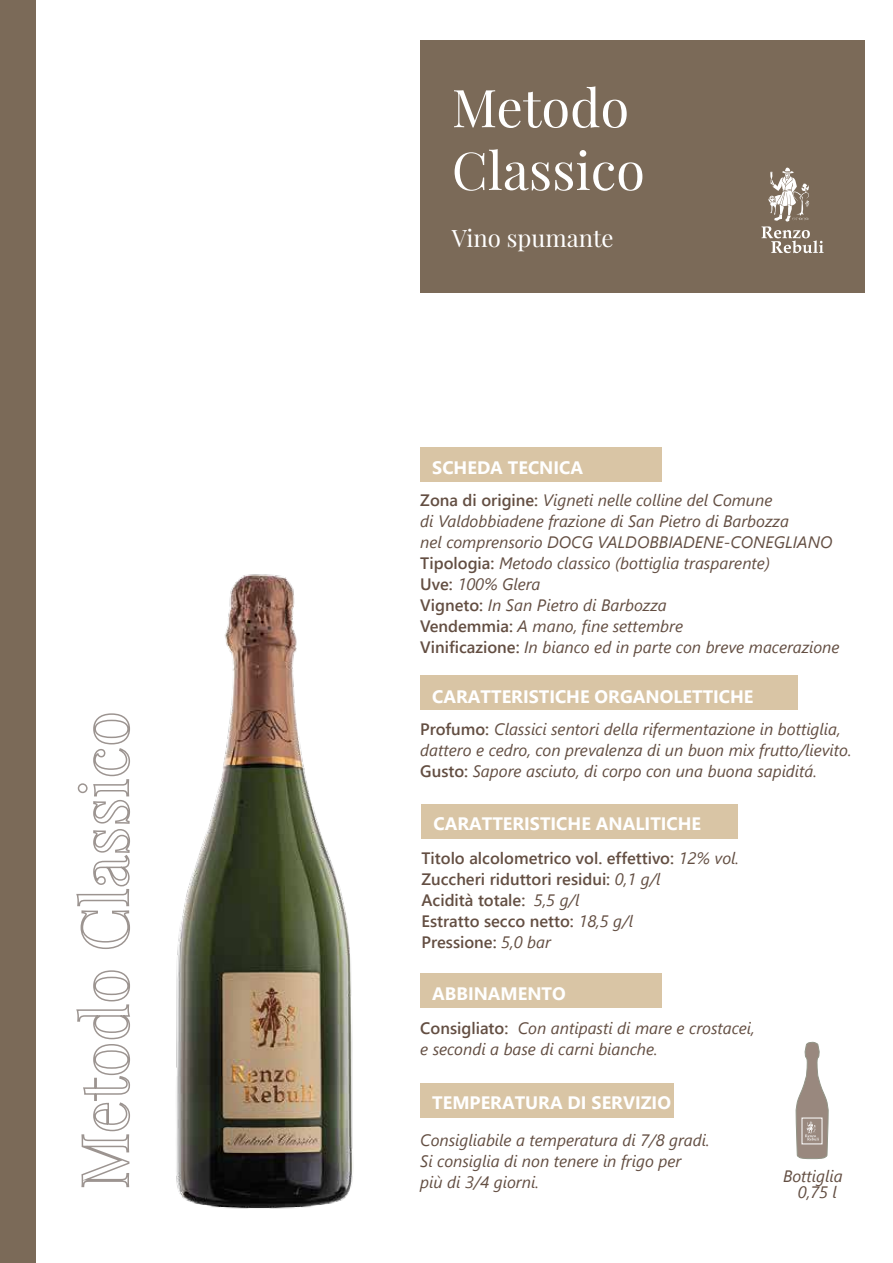
<style>
.page{position:relative;width:893px;height:1263px;background:#fff}
.page>*{position:absolute;margin:0;border:0;box-sizing:border-box;transform-origin:0 0}
.t1{font:52.35px/62.7px "Playfair Display";color:#fff}
.t2{font:24px "Playfair Display";color:#fff}
.t3{font:700 18px "Segoe UI";color:#fff}
.t4{font:italic 16.5px/21px "Segoe UI";color:#634e42}
.t5{font:600 16.5px/21.1px "Segoe UI";color:#634e42}
.s1{font-weight:600;font-style:normal}
.s2{font-weight:400;font-style:italic}
</style>
<div class="page">
<img style="left:176px;top:574px;width:246px;height:635px">
<div style="left:420px;top:41px;width:445px;height:252px;background:#7b6a58"></div>
<svg style="left:76px;top:970px;width:54px;height:218px"></svg>
<svg style="left:76px;top:713px;width:54px;height:236px"></svg>
<div style="left:0;top:0;width:35px;height:1263px;background:#7b6a58"></div>
<svg style="left:796px;top:1042px;width:32px;height:117px"></svg>
<div style="left:420px;top:447px;width:242px;height:35px;background:#d9c5a5"></div>
<div style="left:420px;top:675px;width:377px;height:35px;background:#d9c5a5"></div>
<div style="left:420px;top:973px;width:242px;height:35px;background:#d9c5a5"></div>
<div style="left:420px;top:1083px;width:254px;height:35px;background:#d9c5a5"></div>
<div style="left:422px;top:804px;width:316px;height:35px;background:#d9c5a5"></div>
<svg style="left:762px;top:168px;width:62px;height:85px"></svg>
<h1 class="t1" style="left:452px;top:76px;width:195px">Metodo<br>Classico</h1>
<h2 class="t2" style="left:452px;top:223px;width:163px">Vino spumante</h2>
<p class="t3" style="left:432px;top:451px;width:152px">SCHEDA TECNICA</p>
<p class="t4" style="left:420px;top:488px;width:421px"><span class="s1">Zona di origine:</span> Vigneti nelle colline del Comune<br>di Valdobbiadene frazione di San Pietro di Barbozza<br>nel comprensorio DOCG VALDOBBIADENE-CONEGLIANO <span class="s1">Tipologia:</span> Metodo classico (bottiglia trasparente)<br><span class="s1">Uve:</span> 100% Glera<br><span class="s1">Vigneto:</span> In San Pietro di Barbozza<br><span class="s1">Vendemmia:</span> A mano, fine settembre<br><span class="s1">Vinificazione:</span> In bianco ed in parte con breve macerazione</p>
<p class="t3" style="left:432px;top:679px;width:323px">CARATTERISTICHE ORGANOLETTICHE</p>
<p class="t4" style="left:420px;top:717px;width:433px"><span class="s1">Profumo:</span> Classici sentori della rifermentazione in bottiglia, dattero e cedro, con prevalenza di un buon mix frutto/lievito.<br><span class="s1">Gusto:</span> Sapore asciuto, di corpo con una buona sapiditá.</p>
<p class="t3" style="left:434px;top:806px;width:269px">CARATTERISTICHE ANALITICHE</p>
<p class="t5" style="left:422px;top:846px;width:319px">Titolo alcolometrico vol. effettivo: <span class="s2">12% vol.<br></span>Zuccheri riduttori residui: <span class="s2">0,1 g/l<br></span>Acidità totale: <span class="s2">5,5 g/l<br></span>Estratto secco netto: <span class="s2">18,5 g/l<br></span>Pressione: <span class="s2">5,0 bar</span></p>
<p class="t3" style="left:432px;top:976px;width:135px">ABBINAMENTO</p>
<p class="t4" style="left:420px;top:1016px;width:336px"><span class="s1">Consigliato:</span> Con antipasti di mare e crostacei, e secondi a base di carni bianche.</p>
<p class="t3" style="left:432px;top:1085px;width:240px">TEMPERATURA DI SERVIZIO</p>
<p class="t4" style="left:420px;top:1127px;width:291px">Consigliabile a temperatura di 7/8 gradi.<br>Si consiglia di non tenere in frigo per<br>più di 3/4 giorni.</p>
<p class="t4" style="left:783px;top:1166px;width:61px;line-height:16.5px;text-align:center">Bottiglia<br>0,75 l</p>
</div>
